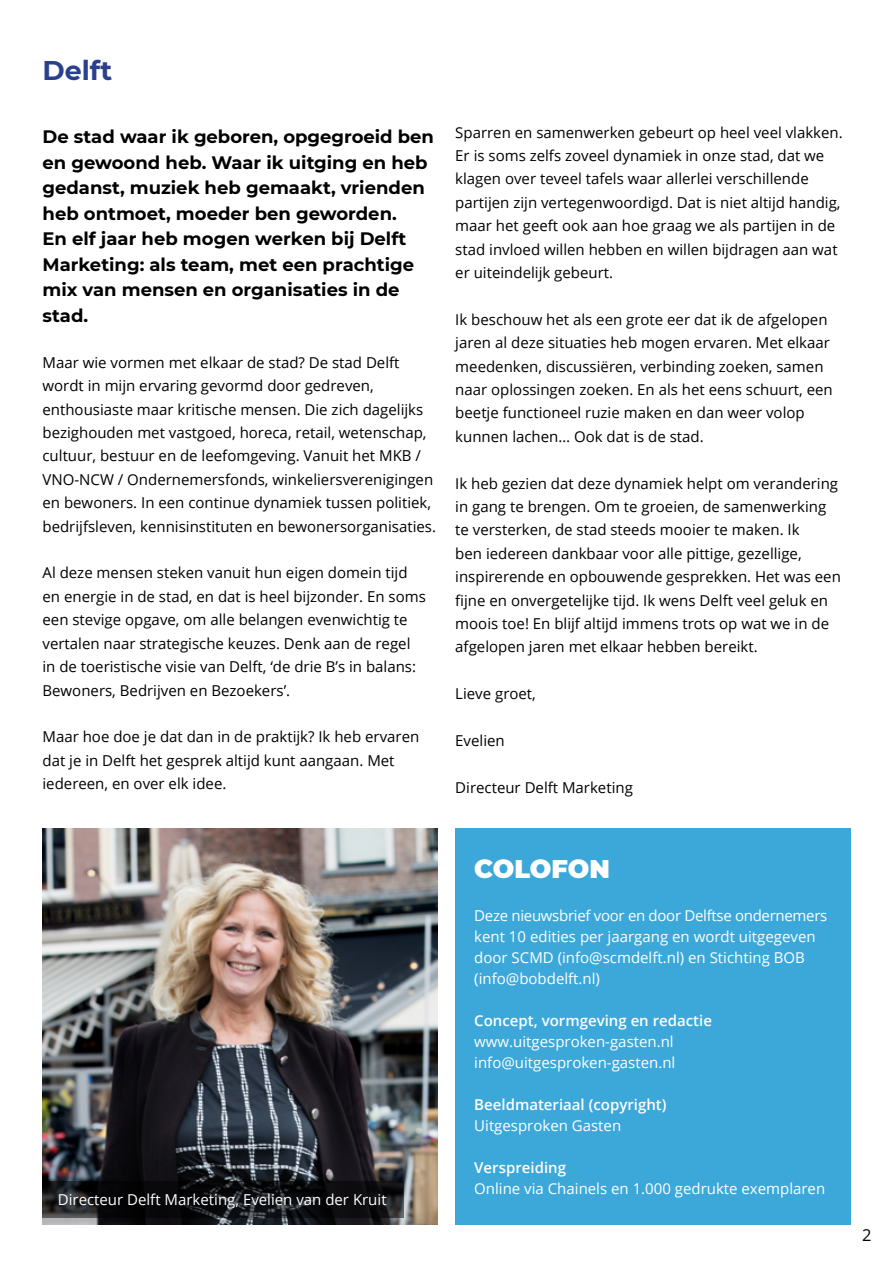
<style>
.page{position:relative;width:893px;height:1263px;background:#fff}
.page>*{position:absolute;margin:0;border:0;box-sizing:border-box;transform-origin:0 0}
.t1{font:700 27px "Montserrat";color:#2a408e}
.t2{font:900 25.5px "Montserrat";letter-spacing:-.005em;color:#fff}
.t3{font:700 18px/25.5px "Montserrat";color:#000}
.t4{font:16.5px "Open Sans";color:#000}
.t5{font:15px/23.4px "Open Sans";color:#000}
.t6{font:15px/21px "Open Sans";color:#fff}
.t7{font:600 15px "Open Sans";color:#fff}
</style>
<div class="page">
<div style="left:455px;top:828px;width:395px;height:396px;background:#3ca8da"></div>
<img style="left:43px;top:828px;width:395px;height:396px">
<svg style="left:43px;top:1181px;width:361px;height:37px;background:#121315"></svg>
<h1 class="t1" style="left:43px;top:51px;width:71px">Delft</h1>
<p class="t3" style="left:43px;top:123px;width:393px">De stad waar ik geboren, opgegroeid ben en gewoond heb. Waar ik uitging en heb gedanst, muziek heb gemaakt, vrienden heb ontmoet, moeder ben geworden.<br>En elf jaar heb mogen werken bij Delft Marketing: als team, met een prachtige mix van mensen en organisaties in de stad.</p>
<p class="t5" style="left:43px;top:350px;width:395px">Maar wie vormen met elkaar de stad? De stad Delft wordt in mijn ervaring gevormd door gedreven, enthousiaste maar kritische mensen. Die zich dagelijks bezighouden met vastgoed, horeca, retail, wetenschap, cultuur, bestuur en de leefomgeving. Vanuit het MKB / VNO-NCW / Ondernemersfonds, winkeliersverenigingen en bewoners. In een continue dynamiek tussen politiek, bedrijfsleven, kennisinstituten en bewonersorganisaties.</p>
<p class="t5" style="left:43px;top:561px;width:385px">Al deze mensen steken vanuit hun eigen domein tijd en energie in de stad, en dat is heel bijzonder. En soms een stevige opgave, om alle belangen evenwichtig te vertalen naar strategische keuzes. Denk aan de regel in de toeristische visie van Delft, ‘de drie B’s in balans:<br>Bewoners, Bedrijven en Bezoekers’.</p>
<p class="t5" style="left:43px;top:725px;width:378px">Maar hoe doe je dat dan in de praktijk? Ik heb ervaren dat je in Delft het gesprek altijd kunt aangaan. Met iedereen, en over elk idee.</p>
<p class="t5" style="left:455px;top:120px;width:389px">Sparren en samenwerken gebeurt op heel veel vlakken.<br>Er is soms zelfs zoveel dynamiek in onze stad, dat we klagen over teveel tafels waar allerlei verschillende partijen zijn vertegenwoordigd. Dat is niet altijd handig, maar het geeft ook aan hoe graag we als partijen in de stad invloed willen hebben en willen bijdragen aan wat er uiteindelijk gebeurt.</p>
<p class="t5" style="left:455px;top:307px;width:379px">Ik beschouw het als een grote eer dat ik de afgelopen jaren al deze situaties heb mogen ervaren. Met elkaar meedenken, discussiëren, verbinding zoeken, samen naar oplossingen zoeken. En als het eens schuurt, een beetje functioneel ruzie maken en dan weer volop kunnen lachen… Ook dat is de stad.</p>
<p class="t5" style="left:455px;top:471px;width:387px">Ik heb gezien dat deze dynamiek helpt om verandering in gang te brengen. Om te groeien, de samenwerking te versterken, de stad steeds mooier te maken. Ik<br>ben iedereen dankbaar voor alle pittige, gezellige, inspirerende en opbouwende gesprekken. Het was een fijne en onvergetelijke tijd. Ik wens Delft veel geluk en moois toe! En blijf altijd immens trots op wat we in de afgelopen jaren met elkaar hebben bereikt.</p>
<p class="t5" style="left:455px;top:682px;width:82px">Lieve groet,</p>
<p class="t5" style="left:455px;top:728px;width:51px">Evelien</p>
<p class="t5" style="left:455px;top:775px;width:179px">Directeur Delft Marketing</p>
<p class="t6" style="left:58px;top:1188px;width:330px">Directeur Delft Marketing, Evelien van der Kruit</p>
<h2 class="t2" style="left:474px;top:849px;width:137px">COLOFON</h2>
<p class="t6" style="left:474px;top:905px;width:355px">Deze nieuwsbrief voor en door Delftse ondernemers kent 10 edities per jaargang en wordt uitgegeven door SCMD (info@scmdelft.nl) en Stichting BOB (info@bobdelft.nl)</p>
<p class="t7" style="left:474px;top:1010px;width:239px">Concept, vormgeving en redactie</p>
<p class="t6" style="left:474px;top:1031px;width:203px">www.uitgesproken-gasten.nl info@uitgesproken-gasten.nl</p>
<p class="t7" style="left:474px;top:1094px;width:194px">Beeldmateriaal (copyright)</p>
<p class="t6" style="left:474px;top:1115px;width:148px">Uitgesproken Gasten</p>
<p class="t7" style="left:474px;top:1157px;width:93px">Verspreiding</p>
<p class="t6" style="left:474px;top:1178px;width:352px">Online via Chainels en 1.000 gedrukte exemplaren</p>
<p class="t4" style="left:862px;top:1224px;width:11px">2</p>
</div>
